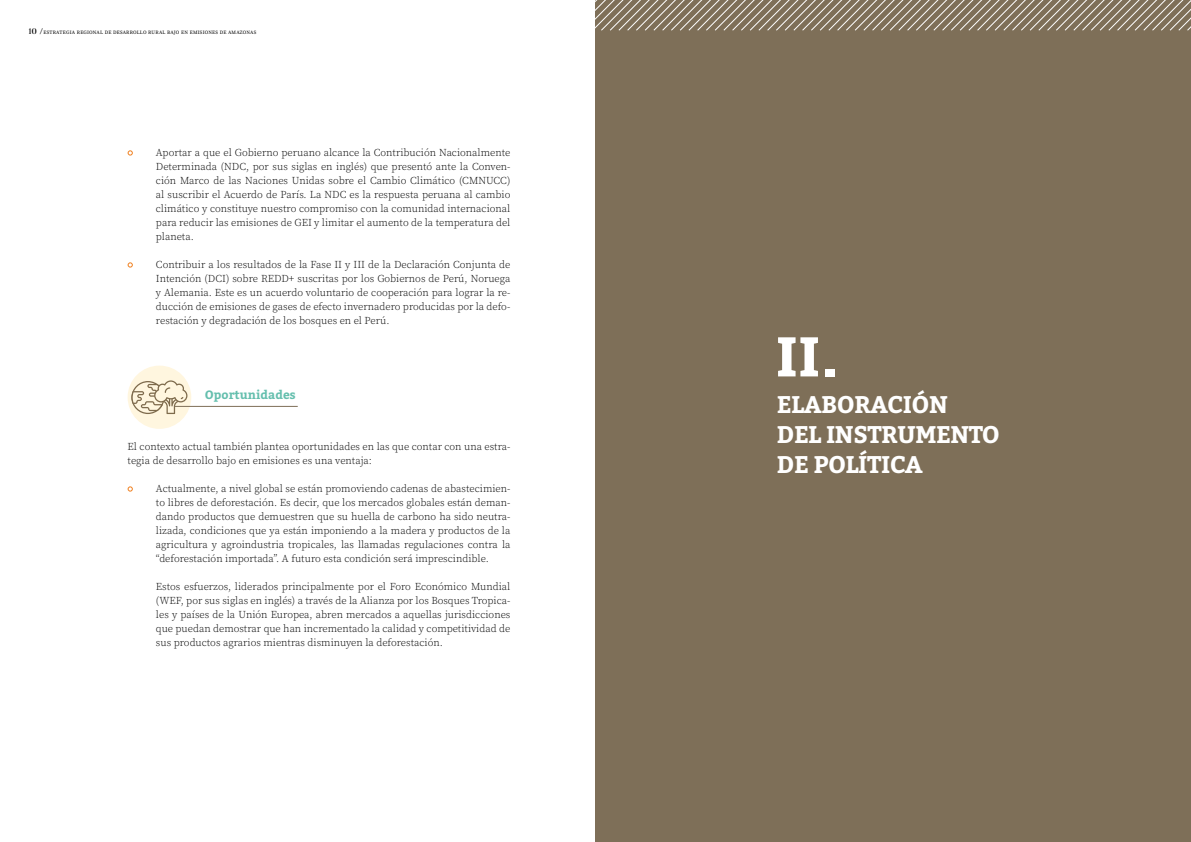
<style>
.page{position:relative;width:1191px;height:842px;background:#fff}
.page>*{position:absolute;margin:0;border:0;box-sizing:border-box;transform-origin:0 0}
.t1{font:900 55px "Roboto Slab";color:#fff}
.t2{font:700 24px/30px "Bitter";letter-spacing:-.02em;color:#fff}
.t3{font:700 12px "Bitter";color:#65bfae}
.t4{font:300 10.5px/14px "Source Serif Pro";color:#000;text-align:justify}
.t5{font:5px "Source Serif Pro";letter-spacing:.04em;color:#000}
.s1{font-family:"Butler";font-weight:500;font-size:8px}
.s2{font-family:"Butler";font-weight:300;font-size:8px}
</style>
<div class="page">
<svg style="left:128px;top:150px;width:5px;height:6px"></svg>
<svg style="left:128px;top:262px;width:5px;height:6px"></svg>
<svg style="left:128px;top:486px;width:5px;height:6px"></svg>
<div style="left:595px;top:0;width:596px;height:842px;background:#7e6f58"></div>
<svg style="left:595px;top:0;width:596px;height:31px"></svg>
<div style="left:128px;top:366px;width:63px;height:63px;background:#fff6df;border-radius:50%"></div>
<svg style="left:131px;top:380px;width:56px;height:34px"></svg>
<hr style="left:175px;top:406px;width:123px;height:1px;background:#7e6f58">
<p class="t5" style="left:28px;top:29px;width:229px"><span class="s1">10</span> <span class="s2">/</span>ESTRATEGIA REGIONAL DE DESARROLLO RURAL BAJO EN EMISIONES DE AMAZONAS</p>
<p class="t4" style="left:156px;top:145px;width:356px">Aportar a que el Gobierno peruano alcance la Contribución Nacionalmente Determinada (NDC, por sus siglas en inglés) que presentó ante la Conven&shy;ción Marco de las Naciones Unidas sobre el Cambio Climático (CMNUCC) al suscribir el Acuerdo de París. La NDC es la respuesta peruana al cambio climático y constituye nuestro compromiso con la comunidad internacional para reducir las emisiones de GEI y limitar el aumento de la temperatura del planeta.</p>
<p class="t4" style="left:156px;top:257px;width:356px">Contribuir a los resultados de la Fase II y III de la Declaración Conjunta de Intención (DCI) sobre REDD+ suscritas por los Gobiernos de Perú, Noruega y Alemania. Este es un acuerdo voluntario de cooperación para lograr la re&shy;ducción de emisiones de gases de efecto invernadero producidas por la defo&shy;restación y degradación de los bosques en el Perú.</p>
<p class="t3" style="left:205px;top:386px;width:92px">Oportunidades</p>
<p class="t4" style="left:128px;top:439px;width:384px">El contexto actual también plantea oportunidades en las que contar con una estra&shy;tegia de desarrollo bajo en emisiones es una ventaja:</p>
<p class="t4" style="left:156px;top:481px;width:356px">Actualmente, a nivel global se están promoviendo cadenas de abastecimien&shy;to libres de deforestación. Es decir, que los mercados globales están deman&shy;dando productos que demuestren que su huella de carbono ha sido neutra&shy;lizada, condiciones que ya están imponiendo a la madera y productos de la agricultura y agroindustria tropicales, las llamadas regulaciones contra la “deforestación importada”. A futuro esta condición será imprescindible.</p>
<p class="t4" style="left:156px;top:579px;width:356px">Estos esfuerzos, liderados principalmente por el Foro Económico Mundial (WEF, por sus siglas en inglés) a través de la Alianza por los Bosques Tropica&shy;les y países de la Unión Europea, abren mercados a aquellas jurisdicciones que puedan demostrar que han incrementado la calidad y competitividad de sus productos agrarios mientras disminuyen la deforestación.</p>
<h1 class="t1" style="left:777px;top:319px;width:61px">II.</h1>
<h2 class="t2" style="left:777px;top:389px;width:225px">ELABORACIÓN<br>DEL INSTRUMENTO<br>DE POLÍTICA</h2>
</div>
